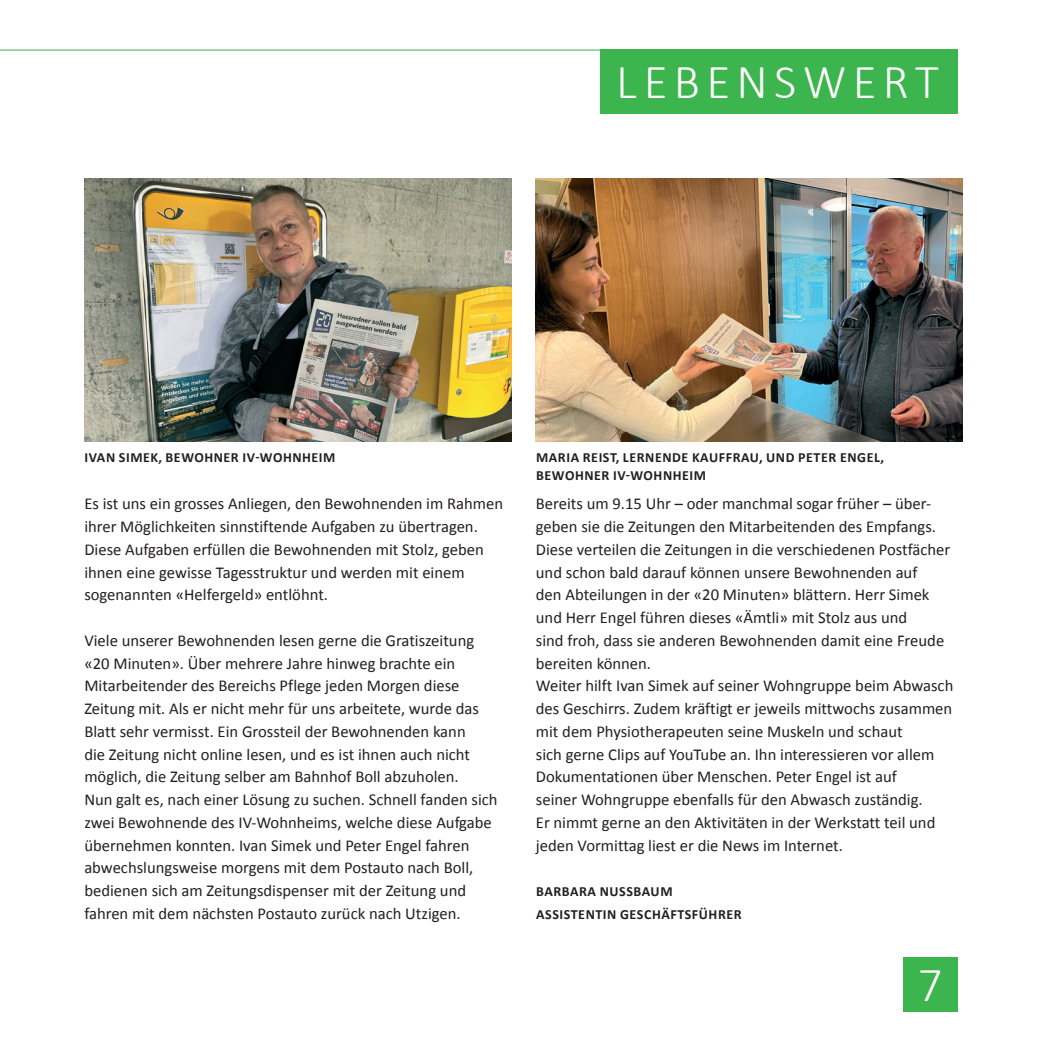
<style>
.page{position:relative;width:1042px;height:1042px;background:#fff}
.page>*{position:absolute;margin:0;border:0;box-sizing:border-box;transform-origin:0 0}
.t1{font:300 49px "Calibri";letter-spacing:.13em;color:#fff}
.t2{font:16.62px/22.8px "Calibri";color:#231f20}
.t3{font:700 14px/22.8px "Calibri";letter-spacing:.04em;color:#231f20}
</style>
<div class="page">
<div style="left:903px;top:957px;width:54px;height:55px;background:#3cb54e"></div>
<hr style="left:0;top:50px;width:635px;height:1px;background:#3cb54e">
<img style="left:84px;top:179px;width:427px;height:262px">
<img style="left:536px;top:179px;width:426px;height:262px">
<div style="left:600px;top:50px;width:357px;height:64px;background:#3cb54e"></div>
<h1 class="t1" style="left:616px;top:51px;width:324px">LEBENSWERT</h1>
<p class="t3" style="left:85px;top:446px;width:252px">IVAN SIMEK, BEWOHNER IV-WOHNHEIM</p>
<p class="t3" style="left:536px;top:448px;width:349px;line-height:18.4px">MARIA REIST, LERNENDE KAUFFRAU, UND PETER ENGEL,<br>BEWOHNER IV-WOHNHEIM</p>
<p class="t2" style="left:84px;top:493px;width:420px">Es ist uns ein grosses Anliegen, den Bewohnenden im Rahmen ihrer Möglichkeiten sinnstiftende Aufgaben zu übertragen.<br>Diese Aufgaben erfüllen die Bewohnenden mit Stolz, geben ihnen eine gewisse Tagesstruktur und werden mit einem sogenannten «Helfergeld» entlöhnt.</p>
<p class="t2" style="left:84px;top:629px;width:415px">Viele unserer Bewohnenden lesen gerne die Gratiszeitung «20 Minuten». Über mehrere Jahre hinweg brachte ein Mitarbeitender des Bereichs Pflege jeden Morgen diese Zeitung mit. Als er nicht mehr für uns arbeitete, wurde das Blatt sehr vermisst. Ein Grossteil der Bewohnenden kann<br>die Zeitung nicht online lesen, und es ist ihnen auch nicht möglich, die Zeitung selber am Bahnhof Boll abzuholen.<br>Nun galt es, nach einer Lösung zu suchen. Schnell fanden sich zwei Bewohnende des IV-Wohnheims, welche diese Aufgabe übernehmen konnten. Ivan Simek und Peter Engel fahren abwechslungsweise morgens mit dem Postauto nach Boll, bedienen sich am Zeitungsdispenser mit der Zeitung und fahren mit dem nächsten Postauto zurück nach Utzigen.</p>
<p class="t2" style="left:536px;top:492px;width:419px">Bereits um 9.15 Uhr – oder manchmal sogar früher – über&shy;geben sie die Zeitungen den Mitarbeitenden des Empfangs.<br>Diese verteilen die Zeitungen in die verschiedenen Postfächer und schon bald darauf können unsere Bewohnenden auf<br>den Abteilungen in der «20 Minuten» blättern. Herr Simek und Herr Engel führen dieses «Ämtli» mit Stolz aus und<br>sind froh, dass sie anderen Bewohnenden damit eine Freude bereiten können.<br>Weiter hilft Ivan Simek auf seiner Wohngruppe beim Abwasch des Geschirrs. Zudem kräftigt er jeweils mittwochs zusammen mit dem Physiotherapeuten seine Muskeln und schaut<br>sich gerne Clips auf YouTube an. Ihn interessieren vor allem Dokumentationen über Menschen. Peter Engel ist auf<br>seiner Wohngruppe ebenfalls für den Abwasch zuständig.<br>Er nimmt gerne an den Aktivitäten in der Werkstatt teil und jeden Vormittag liest er die News im Internet.</p>
<p class="t3" style="left:536px;top:880px;width:207px">BARBARA NUSSBAUM<br>ASSISTENTIN GESCHÄFTSFÜHRER</p>
<h1 class="t1" style="left:918px;top:954px;width:26px">7</h1>
</div>
